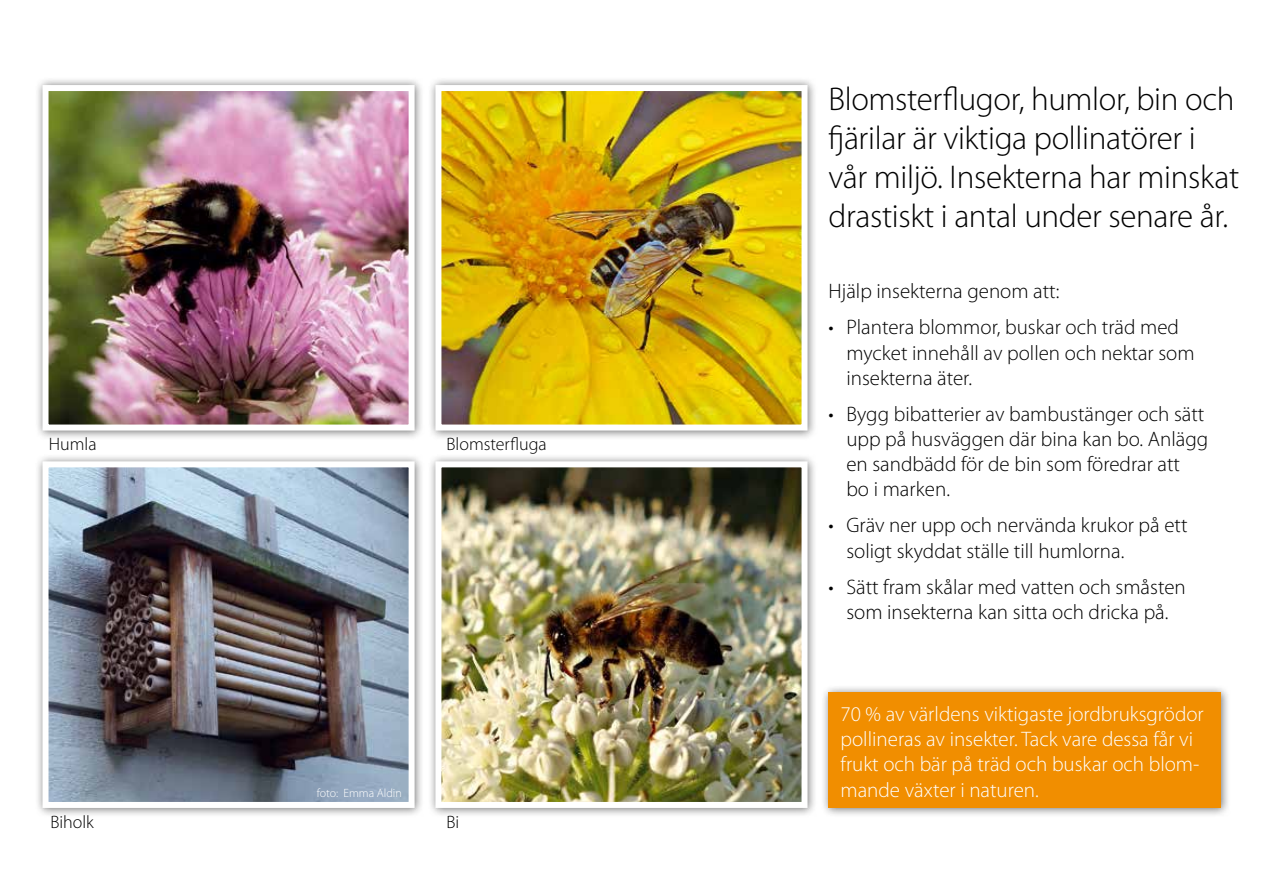
<style>
.page{position:relative;width:1263px;height:893px;background:#fff}
.page>*{position:absolute;margin:0;border:0;box-sizing:border-box;transform-origin:0 0}
.t1{font:300 33px/39px "Myriad Pro";letter-spacing:-.01em;color:#000}
.t2{font:300 21px/25.2px "Myriad Pro";color:#000}
.t3{font:300 21px/25.2px "Myriad Pro";color:#fff}
.t4{font:300 18px "Myriad Pro";color:#000}
.t5{font:300 12px "Myriad Pro";color:#fff}
</style>
<div class="page">
<div style="left:35px;top:77px;width:389px;height:364px;background:#000;opacity:.55"></div>
<img style="left:50px;top:92px;width:358px;height:332px">
<div style="left:43px;top:85px;width:372px;height:346px;border:6px solid #fff"></div>
<div style="left:35px;top:453px;width:389px;height:365px;background:#000;opacity:.55"></div>
<img style="left:50px;top:468px;width:358px;height:333px">
<div style="left:43px;top:461px;width:372px;height:347px;border:6px solid #fff"></div>
<div style="left:427px;top:77px;width:390px;height:364px;background:#000;opacity:.55"></div>
<img style="left:442px;top:92px;width:358px;height:332px">
<div style="left:435px;top:85px;width:372px;height:346px;border:6px solid #fff"></div>
<div style="left:427px;top:453px;width:390px;height:365px;background:#000;opacity:.55"></div>
<img style="left:442px;top:468px;width:358px;height:333px">
<div style="left:435px;top:461px;width:372px;height:347px;border:6px solid #fff"></div>
<div style="left:820px;top:684px;width:411px;height:134px;background:#000;opacity:.55"></div>
<div style="left:828px;top:692px;width:392px;height:116px;background:#f18e00"></div>
<p class="t4" style="left:49px;top:433px;width:49px">Humla</p>
<p class="t4" style="left:446px;top:433px;width:102px">Blomsterfluga</p>
<p class="t4" style="left:50px;top:812px;width:45px">Biholk</p>
<p class="t5" style="left:317px;top:786px;width:87px">foto: Emma Aldin</p>
<p class="t4" style="left:446px;top:812px;width:14px">Bi</p>
<h1 class="t1" style="left:828px;top:79px;width:413px">Blomsterflugor, humlor, bin och fjärilar är viktiga pollinatörer i vår miljö. Insekterna har minskat drastiskt i antal under senare år.</h1>
<p class="t2" style="left:828px;top:279px;width:233px">Hjälp insekterna genom att:</p>
<p class="t2" style="left:846px;top:315px;width:350px;text-indent:-18px">• Plantera blommor, buskar och träd med mycket innehåll av pollen och nektar som insekterna äter.</p>
<p class="t2" style="left:846px;top:401px;width:363px;text-indent:-18px">• Bygg bibatterier av bambustänger och sätt upp på husväggen där bina kan bo. Anlägg en sandbädd för de bin som föredrar att<br>bo i marken.</p>
<p class="t2" style="left:846px;top:513px;width:343px;text-indent:-18px">• Gräv ner upp och nervända krukor på ett soligt skyddat ställe till humlorna.</p>
<p class="t2" style="left:828px;top:574px;width:359px;text-align:center">• Sätt fram skålar med vatten och småsten som insekterna kan sitta och dricka på.</p>
<p class="t3" style="left:840px;top:701px;width:365px">70 % av världens viktigaste jordbruksgrödor pollineras av insekter. Tack vare dessa får vi frukt och bär på träd och buskar och blom&shy;mande växter i naturen.</p>
</div>
